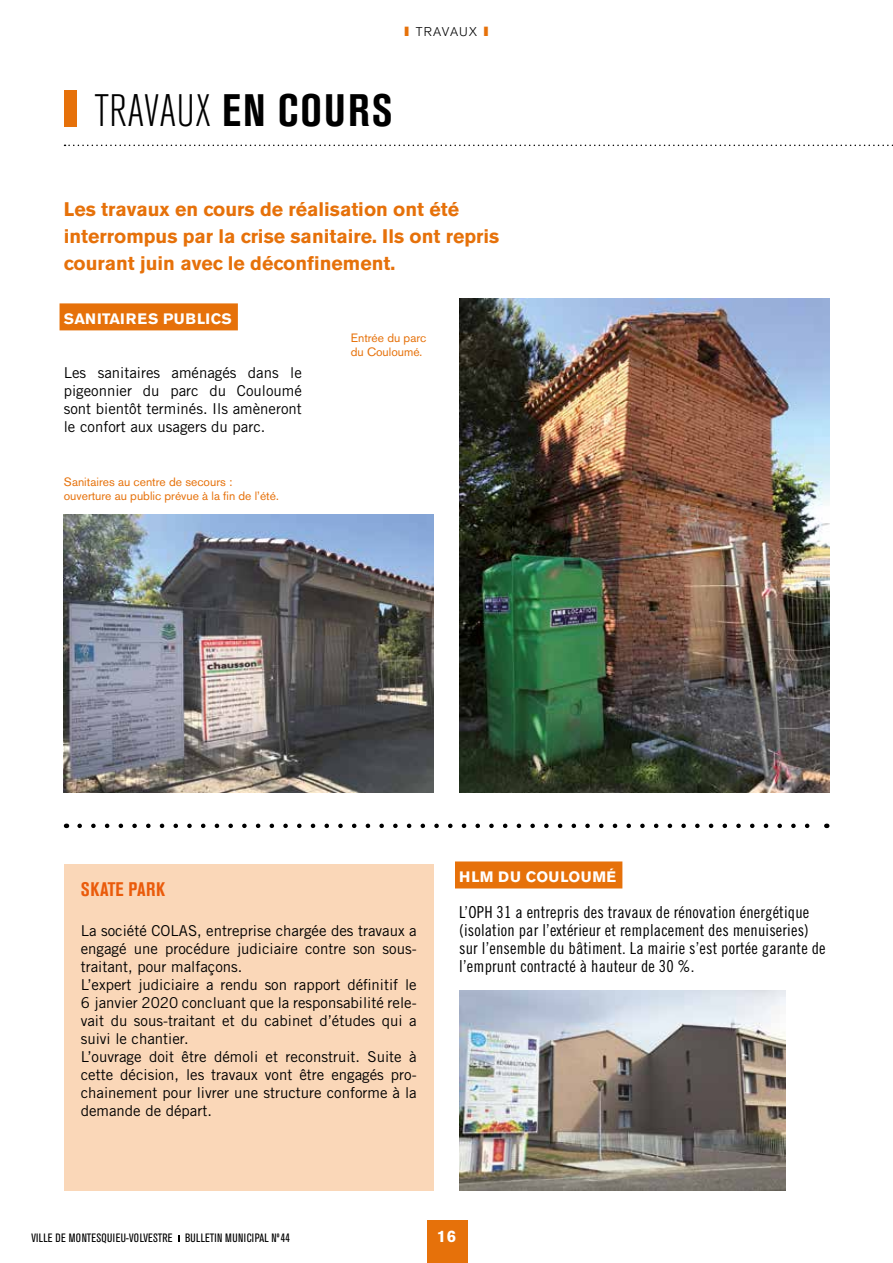
<style>
.page{position:relative;width:893px;height:1263px;background:#fff}
.page>*{position:absolute;margin:0;border:0;box-sizing:border-box;transform-origin:0 0}
.t1{font:300 condensed 45px "Akzidenz Grotesk BE";letter-spacing:.01em;color:#000}
.t2{font:700 19.5px/27px "Akzidenz Grotesk BE";color:#e6710a}
.t3{font:700 condensed 19.5px "Akzidenz Grotesk BE";letter-spacing:.02em;color:#ea5b0b}
.t4{font:16.5px/18px "Trade Gothic Cond Eighteen";letter-spacing:.01em;color:#000}
.t5{font:700 16.5px "Akzidenz Grotesk BE";color:#fff}
.t6{font:15px/18px "Trade Gothic";color:#000}
.t7{font:700 15px "Akzidenz Grotesk BE";letter-spacing:.02em;color:#fff}
.t8{font:300 12.6px "Akzidenz Grotesk BE";letter-spacing:.075em;color:#000}
.t9{font:12px/14.4px "Akzidenz Grotesk BE";color:#e6710a}
.t10{font:condensed 12px "Akzidenz Grotesk BE";letter-spacing:.02em;color:#000}
.s1{font-family:"Akzidenz Grotesk BE Super";font-weight:400;font-size:18px;color:#e6710a}
.s2{font-weight:700}
</style>
<div class="page">
<div style="left:427px;top:1220px;width:40px;height:43px;background:#e6710a"></div>
<svg style="left:65px;top:145px;width:828px;height:1px"></svg>
<div style="left:64px;top:90px;width:13px;height:36px;background:#e6710a"></div>
<img style="left:64px;top:515px;width:370px;height:277px">
<img style="left:459px;top:299px;width:370px;height:493px">
<div style="left:64px;top:864px;width:370px;height:327px;background:#fad7b8"></div>
<div style="left:60px;top:303px;width:178px;height:27px;background:#e6710a"></div>
<svg style="left:80px;top:824px;width:730px;height:4px"></svg>
<img style="left:459px;top:990px;width:326px;height:201px">
<div style="left:455px;top:861px;width:167px;height:27px;background:#e6710a"></div>
<p class="t8" style="left:404px;top:25px;width:86px"><span class="s1">ı</span> TRAVAUX <span class="s1">ı</span></p>
<h1 class="t1" style="left:95px;top:86px;width:299px">TRAVAUX <span class="s2">EN COURS</span></h1>
<h2 class="t2" style="left:64px;top:196px;width:437px">Les travaux en cours de réalisation ont été interrompus par la crise sanitaire. Ils ont repris courant juin avec le déconfinement.</h2>
<p class="t7" style="left:64px;top:310px;width:170px">SANITAIRES PUBLICS</p>
<p class="t6" style="left:64px;top:363px;width:240px;text-align:justify">Les sanitaires aménagés dans le pigeonnier du parc du Couloumé sont bientôt terminés. Ils amèneront le confort aux usagers du parc.</p>
<p class="t9" style="left:64px;top:475px;width:217px">Sanitaires au centre de secours : ouverture au public prévue à la fin de l’été.</p>
<p class="t9" style="left:351px;top:331px;width:77px">Entrée du parc du Couloumé.</p>
<h2 class="t3" style="left:81px;top:878px;width:86px">SKATE PARK</h2>
<p class="t6" style="left:81px;top:921px;width:337px">La société COLAS, entreprise chargée des travaux a engagé une procédure judiciaire contre son sous&shy;traitant, pour malfaçons.<br>L’expert judiciaire a rendu son rapport définitif le 6 janvier 2020 concluant que la responsabilité rele&shy;vait du sous-traitant et du cabinet d’études qui a suivi le chantier.<br>L’ouvrage doit être démoli et reconstruit. Suite à cette décision, les travaux vont être engagés pro&shy;chainement pour livrer une structure conforme à la demande de départ.</p>
<p class="t7" style="left:459px;top:868px;width:159px">HLM DU COULOUMÉ</p>
<p class="t4" style="left:459px;top:903px;width:368px">L’OPH 31 a entrepris des travaux de rénovation énergétique (isolation par l’extérieur et remplacement des menuiseries) sur l’ensemble du bâtiment. La mairie s’est portée garante de l’emprunt contracté à hauteur de 30 %.</p>
<p class="t10" style="left:31px;top:1231px;width:260px">VILLE DE MONTESQUIEU-VOLVESTRE BULLETIN MUNICIPAL Nº44</p>
<p class="t5" style="left:437px;top:1227px;width:21px">16</p>
</div>
